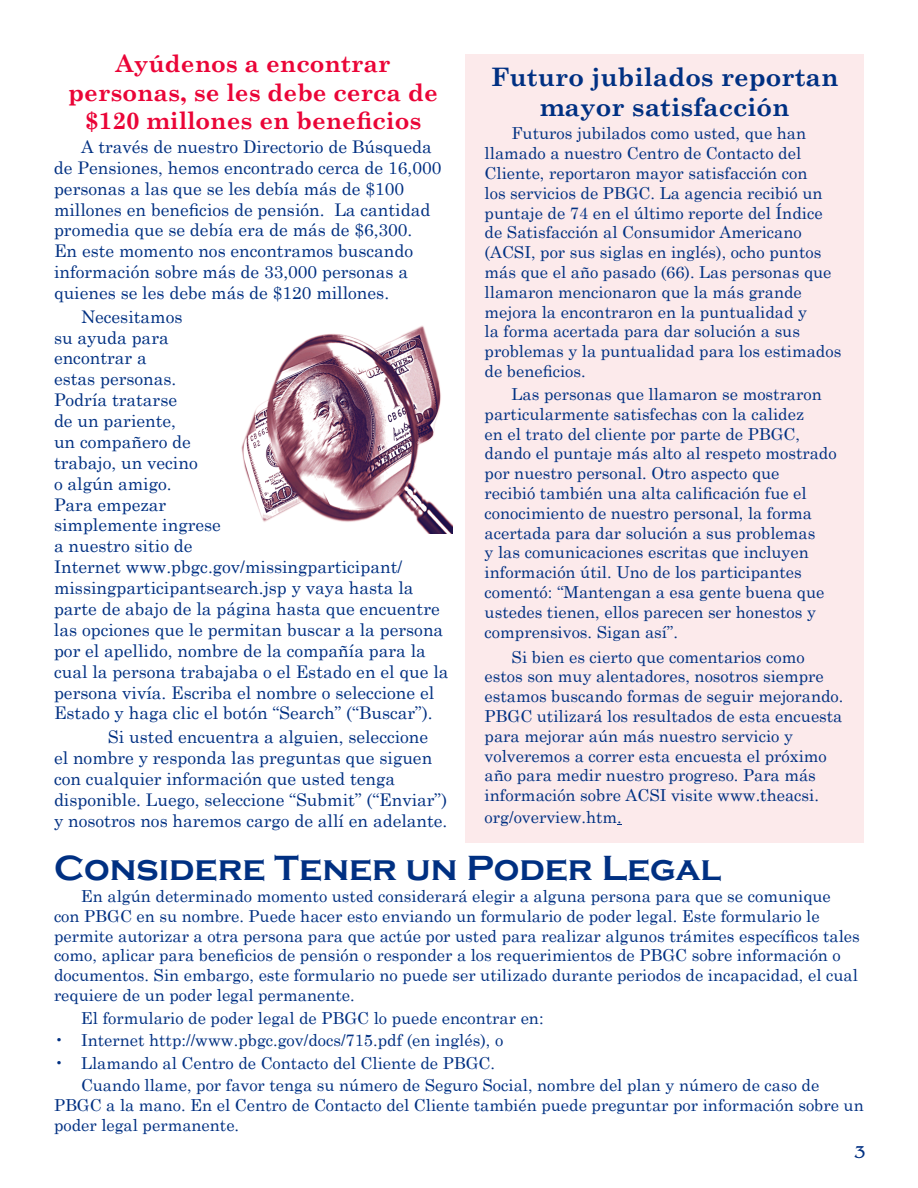
<style>
.page{position:relative;width:918px;height:1188px;background:#fff}
.page>*{position:absolute;margin:0;border:0;box-sizing:border-box;transform-origin:0 0}
.t1{font:700 36px "Copperplate Gothic";color:#003082}
.t2{font:700 25.5px/30px "Century Schoolbook";color:#003082;text-align:center}
.t3{font:700 24px/28.8px "Century Schoolbook";color:#ea0437;text-align:center}
.t4{font:18px "Benguiat";color:#003082}
.t5{font:17.4px/20.9px "Century Schoolbook";color:#003082}
.t6{font:16.5px/19.8px "Century Schoolbook";color:#003082}
</style>
<div class="page">
<div style="left:466px;top:54px;width:398px;height:789px;background:#fceaeb"></div>
<img style="left:241px;top:325px;width:211px;height:209px">
<h3 class="t3" style="left:68px;top:49px;width:371px">Ayúdenos a encontrar personas, se les debe cerca de $120 millones en beneficios</h3>
<p class="t5" style="left:54px;top:136px;width:389px;text-indent:27px">A través de nuestro Directorio de Búsqueda de Pensiones, hemos encontrado cerca de 16,000 personas a las que se les debía más de $100 millones en beneficios de pensión. La cantidad promedia que se debía era de más de $6,300.<br>En este momento nos encontramos buscando información sobre más de 33,000 personas a quienes se les debe más de $120 millones.</p>
<p class="t5" style="left:54px;top:306px;width:396px;text-indent:27px">Necesitamos<br>su ayuda para<br>encontrar a<br>estas personas.<br>Podría tratarse<br>de un pariente,<br>un compañero de<br>trabajo, un vecino<br>o algún amigo.<br>Para empezar<br>simplemente ingrese<br>a nuestro sitio de<br>Internet www.pbgc.gov/missingparticipant/ missingparticipantsearch.jsp y vaya hasta la parte de abajo de la página hasta que encuentre las opciones que le permitan buscar a la persona por el apellido, nombre de la compañía para la cual la persona trabajaba o el Estado en el que la persona vivía. Escriba el nombre o seleccione el<br>Estado y haga clic el botón “Search” (“Buscar”).</p>
<p class="t5" style="left:54px;top:726px;width:395px;text-indent:54px">Si usted encuentra a alguien, seleccione<br>el nombre y responda las preguntas que siguen con cualquier información que usted tenga disponible. Luego, seleccione “Submit” (“Enviar”) y nosotros nos haremos cargo de allí en adelante.</p>
<h2 class="t2" style="left:491px;top:62px;width:349px">Futuro jubilados reportan mayor satisfacción</h2>
<p class="t6" style="left:485px;top:123px;width:358px;text-indent:27px">Futuros jubilados como usted, que han llamado a nuestro Centro de Contacto del Cliente, reportaron mayor satisfacción con<br>los servicios de PBGC. La agencia recibió un puntaje de 74 en el último reporte del Índice de Satisfacción al Consumidor Americano (ACSI, por sus siglas en inglés), ocho puntos más que el año pasado (66). Las personas que llamaron mencionaron que la más grande mejora la encontraron en la puntualidad y<br>la forma acertada para dar solución a sus problemas y la puntualidad para los estimados de beneficios.</p>
<p class="t6" style="left:485px;top:384px;width:354px;text-indent:27px">Las personas que llamaron se mostraron particularmente satisfechas con la calidez<br>en el trato del cliente por parte de PBGC, dando el puntaje más alto al respeto mostrado por nuestro personal. Otro aspecto que<br>recibió también una alta calificación fue el conocimiento de nuestro personal, la forma acertada para dar solución a sus problemas<br>y las comunicaciones escritas que incluyen información útil. Uno de los participantes comentó: “Mantengan a esa gente buena que ustedes tienen, ellos parecen ser honestos y comprensivos. Sigan así”.</p>
<p class="t6" style="left:485px;top:646px;width:360px;text-indent:27px">Si bien es cierto que comentarios como estos son muy alentadores, nosotros siempre estamos buscando formas de seguir mejorando.<br>PBGC utilizará los resultados de esta encuesta para mejorar aún más nuestro servicio y volveremos a correr esta encuesta el próximo año para medir nuestro progreso. Para más información sobre ACSI visite www.theacsi.</p>
<p class="t6" style="left:485px;top:806px;width:139px">org/overview.htm.</p>
<h1 class="t1" style="left:54px;top:848px;width:669px">Considere Tener un Poder Legal</h1>
<p class="t6" style="left:54px;top:886px;width:807px;text-indent:27px">En algún determinado momento usted considerará elegir a alguna persona para que se comunique con PBGC en su nombre. Puede hacer esto enviando un formulario de poder legal. Este formulario le permite autorizar a otra persona para que actúe por usted para realizar algunos trámites específicos tales como, aplicar para beneficios de pensión o responder a los requerimientos de PBGC sobre información o documentos. Sin embargo, este formulario no puede ser utilizado durante periodos de incapacidad, el cual requiere de un poder legal permanente.</p>
<p class="t6" style="left:81px;top:1007px;width:464px">El formulario de poder legal de PBGC lo puede encontrar en:</p>
<p class="t6" style="left:54px;top:1030px;width:451px">• Internet http://www.pbgc.gov/docs/715.pdf (en inglés), o</p>
<p class="t6" style="left:81px;top:1051px;width:740px;line-height:22.5px;text-indent:-27px">• Llamando al Centro de Contacto del Cliente de PBGC.<br>Cuando llame, por favor tenga su número de Seguro Social, nombre del plan y número de caso de</p>
<p class="t6" style="left:54px;top:1095px;width:811px">PBGC a la mano. En el Centro de Contacto del Cliente también puede preguntar por información sobre un poder legal permanente.</p>
<p class="t4" style="left:854px;top:1142px;width:13px">3</p>
</div>
